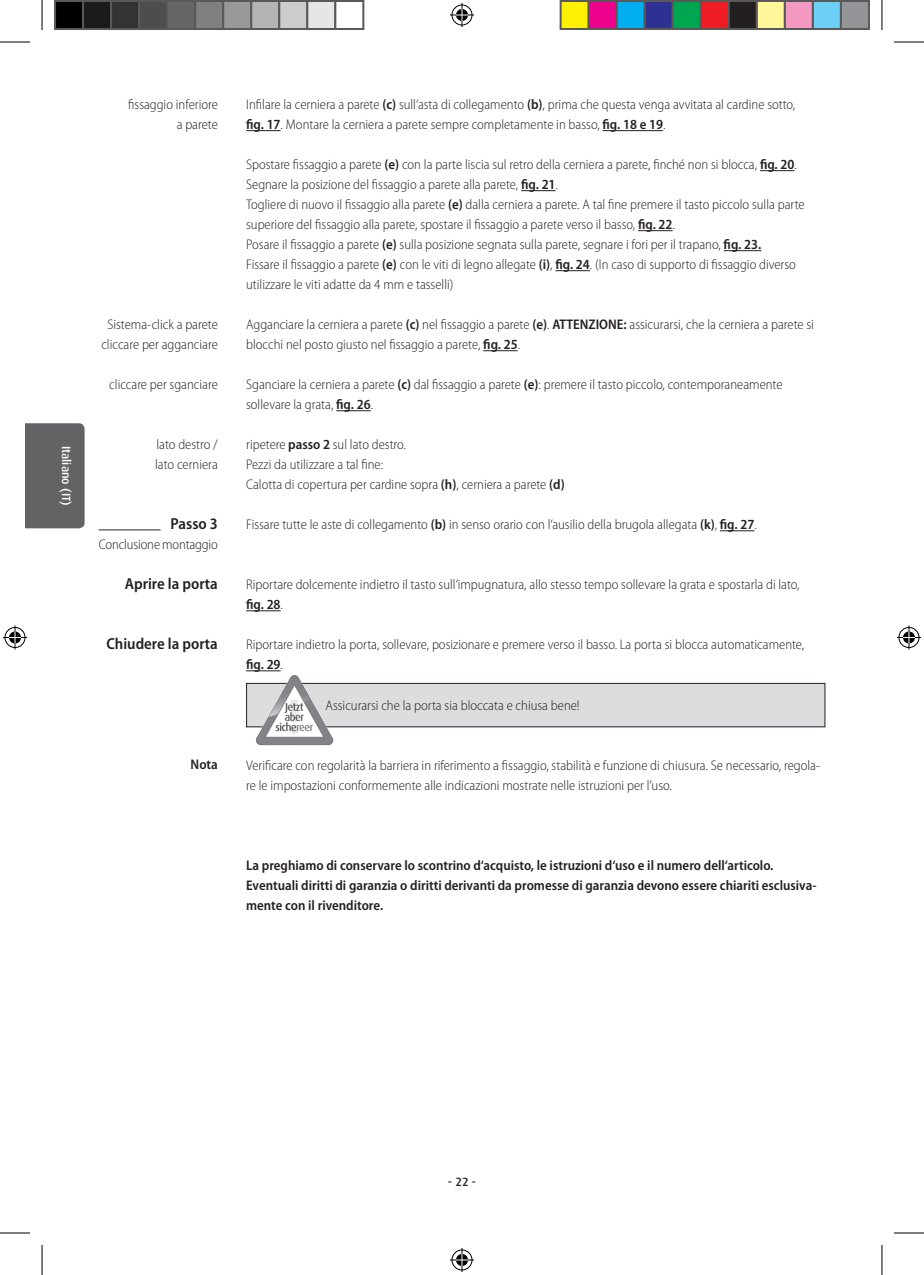
<style>
.page{position:relative;width:924px;height:1275px;background:#fff}
.page>*{position:absolute;margin:0;border:0;box-sizing:border-box;transform-origin:0 0}
.t1{font:600 semi-condensed 16px "Myriad Pro";color:#231f20}
.t2{font:300 semi-condensed 14px/20px "Myriad Pro";color:#231f20}
.t3{font:600 semi-condensed 14px/20px "Myriad Pro";color:#231f20}
.t4{font:500 12px "Dax";color:#fff}
.t5{font:500 12px "Dax";color:#231f20}
.s1{font-weight:600}
</style>
<div class="page">
<div style="left:25px;top:423px;width:60px;height:105px;background:#636366"></div>
<div style="left:246px;top:683px;width:578px;height:44px;background:#dcdddf"></div>
<div style="left:246px;top:683px;width:578px;height:44px;border:1px solid #231f20"></div>
<hr style="left:246px;top:130px;width:34px;height:1px;background:#231f20">
<hr style="left:602px;top:130px;width:60px;height:1px;background:#231f20">
<hr style="left:759px;top:170px;width:35px;height:1px;background:#231f20">
<hr style="left:521px;top:190px;width:34px;height:1px;background:#231f20">
<hr style="left:637px;top:230px;width:35px;height:1px;background:#231f20">
<hr style="left:723px;top:250px;width:38px;height:1px;background:#231f20">
<hr style="left:555px;top:270px;width:34px;height:1px;background:#231f20">
<hr style="left:483px;top:350px;width:34px;height:1px;background:#231f20">
<hr style="left:336px;top:410px;width:34px;height:1px;background:#231f20">
<hr style="left:719px;top:530px;width:35px;height:1px;background:#231f20">
<hr style="left:246px;top:610px;width:34px;height:1px;background:#231f20">
<hr style="left:246px;top:670px;width:34px;height:1px;background:#231f20">
<hr style="left:99px;top:529px;width:61px;height:1px;background:#231f20">
<img style="left:255px;top:675px;width:78px;height:71px">
<hr style="left:0;top:42px;width:30px;height:1px;background:#000">
<hr style="left:893px;top:42px;width:30px;height:1px;background:#000">
<hr style="left:0;top:1232px;width:30px;height:1px;background:#000">
<hr style="left:893px;top:1232px;width:30px;height:1px;background:#000">
<hr style="left:42px;top:0;width:1px;height:30px;background:#000">
<hr style="left:42px;top:1245px;width:1px;height:30px;background:#000">
<hr style="left:881px;top:0;width:1px;height:30px;background:#000">
<hr style="left:881px;top:1245px;width:1px;height:30px;background:#000">
<svg style="left:450px;top:3px;width:24px;height:24px"></svg>
<svg style="left:450px;top:1248px;width:24px;height:24px"></svg>
<svg style="left:3px;top:625px;width:24px;height:24px"></svg>
<svg style="left:897px;top:625px;width:23px;height:24px"></svg>
<div style="left:55px;top:1px;width:28px;height:28px;background:#000"></div>
<div style="left:54px;top:0;width:30px;height:30px;border:2px solid #595959"></div>
<div style="left:83px;top:1px;width:28px;height:28px;background:#1a1a1a"></div>
<div style="left:82px;top:0;width:30px;height:30px;border:2px solid #595959"></div>
<div style="left:111px;top:1px;width:28px;height:28px;background:#333"></div>
<div style="left:110px;top:0;width:30px;height:30px;border:2px solid #595959"></div>
<div style="left:139px;top:1px;width:28px;height:28px;background:#4d4d4d"></div>
<div style="left:138px;top:0;width:30px;height:30px;border:2px solid #595959"></div>
<div style="left:167px;top:1px;width:28px;height:28px;background:#666"></div>
<div style="left:166px;top:0;width:30px;height:30px;border:2px solid #595959"></div>
<div style="left:195px;top:1px;width:28px;height:28px;background:#808080"></div>
<div style="left:194px;top:0;width:30px;height:30px;border:2px solid #595959"></div>
<div style="left:223px;top:1px;width:28px;height:28px;background:#999"></div>
<div style="left:222px;top:0;width:30px;height:30px;border:2px solid #595959"></div>
<div style="left:251px;top:1px;width:28px;height:28px;background:#b3b3b3"></div>
<div style="left:250px;top:0;width:30px;height:30px;border:2px solid #595959"></div>
<div style="left:279px;top:1px;width:28px;height:28px;background:#ccc"></div>
<div style="left:278px;top:0;width:30px;height:30px;border:2px solid #595959"></div>
<div style="left:307px;top:1px;width:28px;height:28px;background:#e6e6e6"></div>
<div style="left:306px;top:0;width:30px;height:30px;border:2px solid #595959"></div>
<div style="left:334px;top:0;width:30px;height:30px;border:2px solid #595959"></div>
<div style="left:560px;top:1px;width:28px;height:28px;background:#fff101"></div>
<div style="left:559px;top:0;width:30px;height:30px;border:2px solid #595959"></div>
<div style="left:588px;top:1px;width:28px;height:28px;background:#ed028c"></div>
<div style="left:587px;top:0;width:30px;height:30px;border:2px solid #595959"></div>
<div style="left:616px;top:1px;width:28px;height:28px;background:#00aeef"></div>
<div style="left:615px;top:0;width:30px;height:30px;border:2px solid #595959"></div>
<div style="left:644px;top:1px;width:28px;height:28px;background:#2e3092"></div>
<div style="left:643px;top:0;width:30px;height:30px;border:2px solid #595959"></div>
<div style="left:672px;top:1px;width:28px;height:28px;background:#00a54f"></div>
<div style="left:671px;top:0;width:30px;height:30px;border:2px solid #595959"></div>
<div style="left:700px;top:1px;width:28px;height:28px;background:#ee1d23"></div>
<div style="left:699px;top:0;width:30px;height:30px;border:2px solid #595959"></div>
<div style="left:728px;top:1px;width:28px;height:28px;background:#231f20"></div>
<div style="left:727px;top:0;width:30px;height:30px;border:2px solid #595959"></div>
<div style="left:756px;top:1px;width:28px;height:28px;background:#fff79a"></div>
<div style="left:755px;top:0;width:30px;height:30px;border:2px solid #595959"></div>
<div style="left:784px;top:1px;width:28px;height:28px;background:#f499c2"></div>
<div style="left:783px;top:0;width:30px;height:30px;border:2px solid #595959"></div>
<div style="left:812px;top:1px;width:28px;height:28px;background:#6bcff6"></div>
<div style="left:811px;top:0;width:30px;height:30px;border:2px solid #595959"></div>
<div style="left:840px;top:1px;width:28px;height:28px;background:#939598"></div>
<div style="left:839px;top:0;width:30px;height:30px;border:2px solid #595959"></div>
<p class="t2" style="left:128px;top:95px;width:91px;text-align:right">fissaggio inferiore a parete</p>
<p class="t4" style="left:73px;top:446px;width:62px;rotate:90deg">Italiano (IT)</p>
<p class="t2" style="left:101px;top:315px;width:118px;text-align:center">Sistema-click a parete cliccare per agganciare</p>
<p class="t2" style="left:109px;top:375px;width:110px">cliccare per sganciare</p>
<p class="t2" style="left:155px;top:435px;width:64px">lato destro / lato cerniera</p>
<p class="t1" style="left:170px;top:515px;width:49px">Passo 3</p>
<p class="t2" style="left:99px;top:535px;width:120px">Conclusione montaggio</p>
<p class="t1" style="left:125px;top:575px;width:94px">Aprire la porta</p>
<p class="t1" style="left:106px;top:635px;width:113px">Chiudere la porta</p>
<p class="t3" style="left:190px;top:755px;width:29px">Nota</p>
<p class="t2" style="left:246px;top:95px;width:550px">Infilare la cerniera a parete <span class="s1">(c)</span> sull‘asta di collegamento <span class="s1">(b)</span>, prima che questa venga avvitata al cardine sotto, <span class="s1">fig. 17</span>. Montare la cerniera a parete sempre completamente in basso, <span class="s1">fig. 18 e 19</span>.</p>
<p class="t2" style="left:246px;top:155px;width:560px">Spostare fissaggio a parete <span class="s1">(e)</span> con la parte liscia sul retro della cerniera a parete, finché non si blocca, <span class="s1">fig. 20</span>.<br>Segnare la posizione del fissaggio a parete alla parete, <span class="s1">fig. 21</span>.<br>Togliere di nuovo il fissaggio alla parete <span class="s1">(e)</span> dalla cerniera a parete. A tal fine premere il tasto piccolo sulla parte superiore del fissaggio alla parete, spostare il fissaggio a parete verso il basso, <span class="s1">fig. 22</span>.<br>Posare il fissaggio a parete <span class="s1">(e)</span> sulla posizione segnata sulla parete, segnare i fori per il trapano, <span class="s1">fig. 23.<br></span>Fissare il fissaggio a parete <span class="s1">(e)</span> con le viti di legno allegate <span class="s1">(i)</span>, <span class="s1">fig. 24</span>. (In caso di supporto di fissaggio diverso utilizzare le viti adatte da 4 mm e tasselli)</p>
<p class="t2" style="left:246px;top:315px;width:569px">Agganciare la cerniera a parete <span class="s1">(c)</span> nel fissaggio a parete <span class="s1">(e)</span>. <span class="s1">ATTENZIONE:</span> assicurarsi, che la cerniera a parete si blocchi nel posto giusto nel fissaggio a parete, <span class="s1">fig. 25</span>.</p>
<p class="t2" style="left:246px;top:375px;width:537px">Sganciare la cerniera a parete <span class="s1">(c)</span> dal fissaggio a parete <span class="s1">(e)</span>: premere il tasto piccolo, contemporaneamente sollevare la grata, <span class="s1">fig. 26</span>.</p>
<p class="t2" style="left:246px;top:435px;width:320px">ripetere <span class="s1">passo 2</span> sul lato destro.<br>Pezzi da utilizzare a tal fine:<br>Calotta di copertura per cardine sopra <span class="s1">(h)</span>, cerniera a parete <span class="s1">(d)</span></p>
<p class="t2" style="left:246px;top:515px;width:512px">Fissare tutte le aste di collegamento <span class="s1">(b)</span> in senso orario con l‘ausilio della brugola allegata <span class="s1">(k)</span>, <span class="s1">fig. 27</span>.</p>
<p class="t2" style="left:246px;top:575px;width:555px">Riportare dolcemente indietro il tasto sull‘impugnatura, allo stesso tempo sollevare la grata e spostarla di lato, <span class="s1">fig. 28</span>.</p>
<p class="t2" style="left:246px;top:635px;width:559px">Riportare indietro la porta, sollevare, posizionare e premere verso il basso. La porta si blocca automaticamente, <span class="s1">fig. 29</span>.</p>
<p class="t2" style="left:325px;top:695px;width:255px">Assicurarsi che la porta sia bloccata e chiusa bene!</p>
<p class="t2" style="left:246px;top:755px;width:575px">Verificare con regolarità la barriera in riferimento a fissaggio, stabilità e funzione di chiusura. Se necessario, regola&shy;re le impostazioni conformemente alle indicazioni mostrate nelle istruzioni per l‘uso.</p>
<p class="t3" style="left:246px;top:855px;width:571px">La preghiamo di conservare lo scontrino d‘acquisto, le istruzioni d‘uso e il numero dell‘articolo.<br>Eventuali diritti di garanzia o diritti derivanti da promesse di garanzia devono essere chiariti esclusiva&shy;mente con il rivenditore.</p>
<p class="t5" style="left:448px;top:1174px;width:30px">- 22 -</p>
</div>
